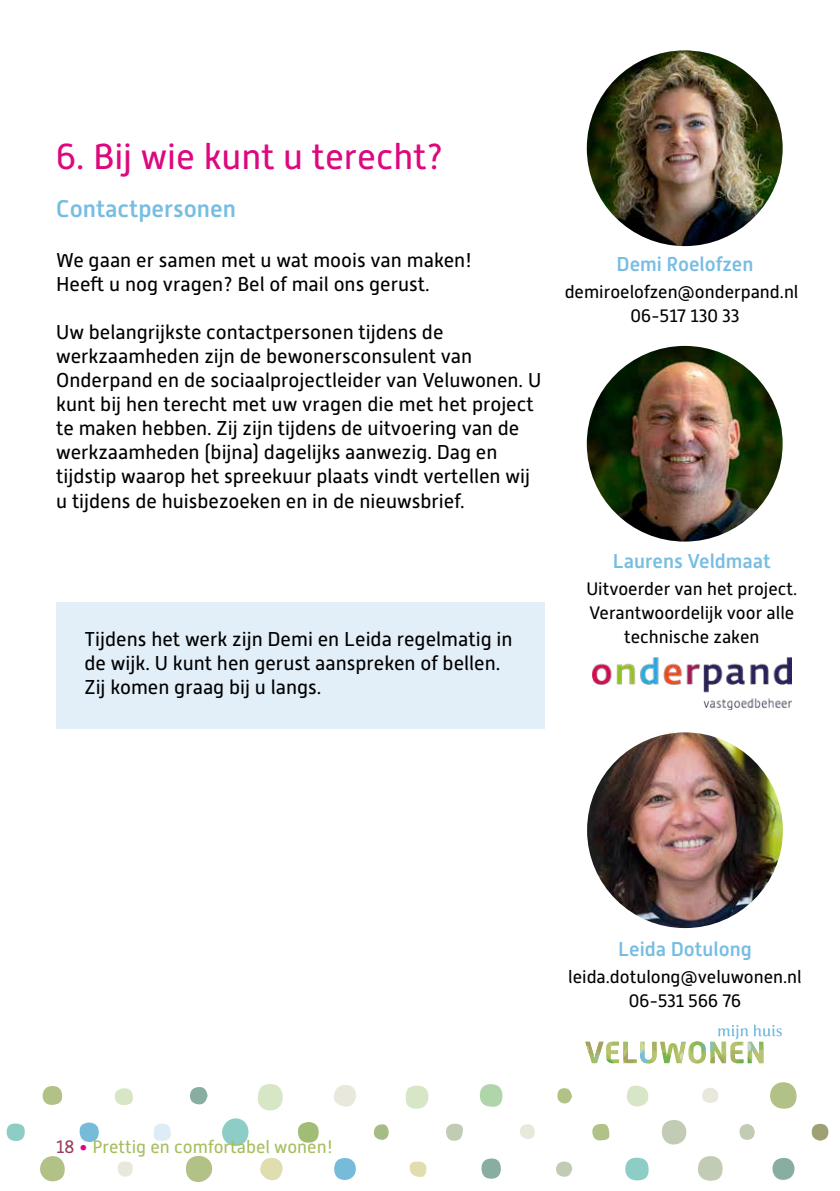
<style>
.page{position:relative;width:840px;height:1191px;background:#fff}
.page>*{position:absolute;margin:0;border:0;box-sizing:border-box;transform-origin:0 0}
.t1{font:36px "Alwyn New";color:#dd077e}
.t2{font:500 24px "Alwyn New";color:#77bde2}
.t3{font:20px/24px "Alwyn New";color:#000}
.t4{font:500 20px "Alwyn New";color:#77bde2}
.t5{font:18px/24px "Alwyn New";color:#000;text-align:center}
.t6{font:18px "Alwyn New";color:#a6be5d}
.s1{color:#993f60}
.s2{color:#df057e}
</style>
<div class="page">
<div style="left:56px;top:602px;width:488px;height:126px;background:#e2eff9"></div>
<svg style="left:6px;top:1082px;width:823px;height:100px"></svg>
<svg style="left:222px;top:1118px;width:26px;height:28px"></svg>
<div style="left:769px;top:1082px;width:27px;height:27px;background:#b2c186;border-radius:13px"></div>
<div style="left:186px;top:1155px;width:26px;height:27px;background:#b2c186;border-radius:50%"></div>
<svg style="left:257px;top:1083px;width:25px;height:27px"></svg>
<svg style="left:40px;top:1156px;width:25px;height:26px"></svg>
<div style="left:697px;top:1156px;width:25px;height:24px;background:#c2cbb4;border-radius:50%"></div>
<div style="left:661px;top:1119px;width:25px;height:25px;background:#c2cbb4;border-radius:50%"></div>
<div style="left:625px;top:1157px;width:23px;height:23px;background:#8dcdc6;border-radius:50%"></div>
<div style="left:405px;top:1085px;width:23px;height:23px;background:#d7e6c7;border-radius:50%"></div>
<svg style="left:479px;top:1084px;width:23px;height:22px"></svg>
<div style="left:334px;top:1157px;width:22px;height:23px;background:#76bbd9;border-radius:50%"></div>
<div style="left:771px;top:1157px;width:23px;height:23px;background:#87aea1;border-radius:50%"></div>
<svg style="left:259px;top:1157px;width:23px;height:23px"></svg>
<svg style="left:332px;top:1084px;width:24px;height:23px"></svg>
<div style="left:297px;top:1122px;width:21px;height:20px;background:#a1bd75;border-radius:50%"></div>
<svg style="left:626px;top:1084px;width:22px;height:22px"></svg>
<div style="left:481px;top:1158px;width:19px;height:20px;background:#87aea1;border-radius:50%"></div>
<div style="left:79px;top:1122px;width:20px;height:20px;background:#76bbd9;border-radius:50%"></div>
<div style="left:43px;top:1085px;width:19px;height:20px;background:#b2c186;border-radius:50%"></div>
<div style="left:7px;top:1123px;width:18px;height:18px;background:#8dcdc6;border-radius:50%"></div>
<div style="left:190px;top:1087px;width:17px;height:18px;background:#87aea1;border-radius:50%"></div>
<svg style="left:592px;top:1123px;width:17px;height:18px"></svg>
<svg style="left:153px;top:1123px;width:18px;height:18px"></svg>
<svg style="left:115px;top:1088px;width:18px;height:17px"></svg>
<div style="left:811px;top:1123px;width:17px;height:17px;background:#9fa074;border-radius:50%"></div>
<svg style="left:446px;top:1123px;width:17px;height:17px"></svg>
<svg style="left:409px;top:1161px;width:17px;height:16px"></svg>
<div style="left:373px;top:1123px;width:15px;height:17px;background:#a6bb85;border-radius:7px"></div>
<svg style="left:555px;top:1161px;width:17px;height:16px"></svg>
<div style="left:739px;top:1124px;width:15px;height:16px;background:#c2cbb4;border-radius:50%"></div>
<svg style="left:701px;top:1087px;width:17px;height:16px"></svg>
<div style="left:556px;top:1088px;width:15px;height:15px;background:#b2c186;border-radius:50%"></div>
<div style="left:117px;top:1161px;width:16px;height:15px;background:#e9e8dc;border-radius:50%"></div>
<div style="left:519px;top:1124px;width:15px;height:15px;background:#e9e8dc;border-radius:50%"></div>
<img style="left:586px;top:50px;width:196px;height:196px;border-radius:98px">
<img style="left:586px;top:346px;width:196px;height:195px;border-radius:98px">
<img style="left:592px;top:657px;width:198px;height:52px">
<img style="left:586px;top:732px;width:196px;height:196px;border-radius:98px">
<svg style="left:585px;top:1024px;width:196px;height:39px"></svg>
<h1 class="t1" style="left:56px;top:136px;width:388px">6. Bij wie kunt u terecht?</h1>
<p class="t2" style="left:56px;top:195px;width:181px">Contactpersonen</p>
<p class="t3" style="left:56px;top:248px;width:417px">We gaan er samen met u wat moois van maken!<br>Heeft u nog vragen? Bel of mail ons gerust.</p>
<p class="t3" style="left:56px;top:320px;width:486px">Uw belangrijkste contactpersonen tijdens de werkzaamheden zijn de bewonersconsulent van Onderpand en de sociaalprojectleider van Veluwonen. U kunt bij hen terecht met uw vragen die met het project te maken hebben. Zij zijn tijdens de uitvoering van de werkzaamheden (bijna) dagelijks aanwezig. Dag en tijdstip waarop het spreekuur plaats vindt vertellen wij u tijdens de huisbezoeken en in de nieuwsbrief.</p>
<p class="t3" style="left:84px;top:626px;width:429px">Tijdens het werk zijn Demi en Leida regelmatig in de wijk. U kunt hen gerust aanspreken of bellen.<br>Zij komen graag bij u langs.</p>
<p class="t4" style="left:616px;top:253px;width:138px">Demi Roelofzen</p>
<p class="t5" style="left:564px;top:280px;width:235px">demiroelofzen@onderpand.nl<br>06-517 130 33</p>
<p class="t4" style="left:612px;top:550px;width:159px">Laurens Veldmaat</p>
<p class="t5" style="left:586px;top:577px;width:212px">Uitvoerder van het project.<br>Verantwoordelijk voor alle technische zaken</p>
<p class="t6" style="left:56px;top:1136px;width:278px"><span class="s1">18</span> <span class="s2">•</span> Prettig en comfortabel wonen!</p>
<p class="t4" style="left:618px;top:937px;width:135px">Leida Dotulong</p>
<p class="t5" style="left:568px;top:964px;width:235px">leida.dotulong@veluwonen.nl<br>06-531 566 76</p>
</div>
